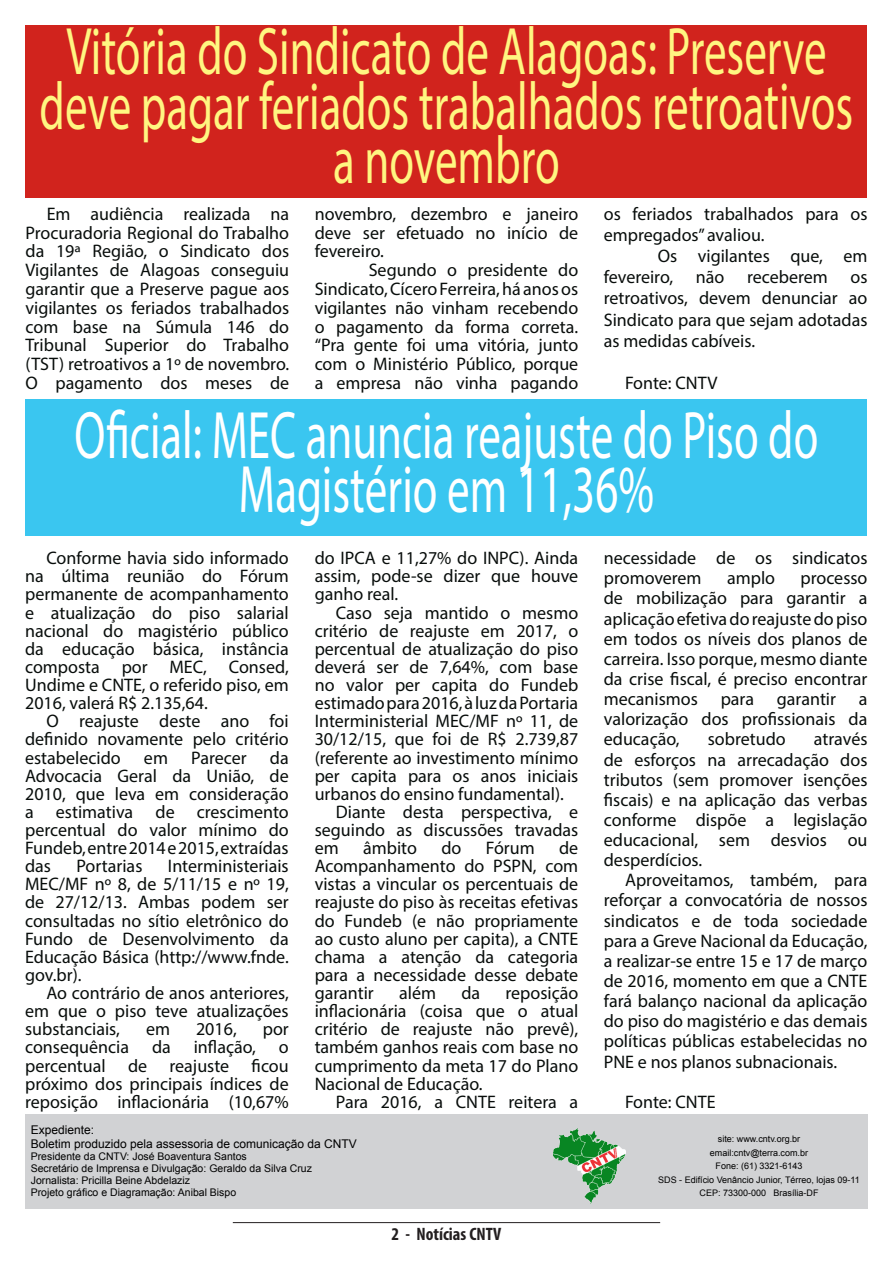
<style>
.page{position:relative;width:893px;height:1263px;background:#fff}
.page>*{position:absolute;margin:0;border:0;box-sizing:border-box;transform-origin:0 0}
.t1{font:67.5px/54px "Myriad Pro";color:#fff681;text-align:center;scale:.67 1}
.t2{font:67.5px/54px "Myriad Pro";color:#fff;text-align:center;scale:.67 1}
.t3{font:18.15px/18.1px "Myriad Pro";color:#080d0b;text-align:justify}
.t4{font:700 condensed 18px "Myriad Pro";color:#231f20}
.t5{font:12px "Arial";color:#000}
.t6{font:10.5px "Arial";color:#000}
.t7{font:9px "Arial";color:#000}
</style>
<div class="page">
<hr style="left:233px;top:1222px;width:427px;height:1px;background:#231f20">
<div style="left:26px;top:26px;width:841px;height:172px;background:#d1231d"></div>
<div style="left:26px;top:400px;width:841px;height:136px;background:#3ac6f0"></div>
<div style="left:25px;top:1114px;width:843px;height:95px;background:#d1d2d4"></div>
<img style="left:553px;top:1128px;width:73px;height:76px">
<p class="t1" style="left:40px;top:24px;width:1216px">Vitória do Sindicato de Alagoas: Preserve deve pagar feriados trabalhados retroativos a novembro</p>
<p class="t3" style="left:26px;top:204px;width:265px;line-height:18.8px;text-indent:21px">Em audiência realizada na Procuradoria Regional do Trabalho da 19ª Região, o Sindicato dos Vigilantes de Alagoas conseguiu garantir que a Preserve pague aos vigilantes os feriados trabalhados com base na Súmula 146 do Tribunal Superior do Trabalho (TST) retroativos a 1º de novembro.<br>O pagamento dos meses de</p>
<p class="t3" style="left:315px;top:204px;width:265px;line-height:18.8px">novembro, dezembro e janeiro deve ser efetuado no início de fevereiro.</p>
<p class="t3" style="left:604px;top:203px;width:265px;line-height:21.1px">os feriados trabalhados para os empregados” avaliou.</p>
<p class="t3" style="left:604px;top:245px;width:265px;line-height:21.1px;text-indent:54px">Os vigilantes que, em fevereiro, não receberem os retroativos, devem denunciar ao Sindicato para que sejam adotadas as medidas cabíveis.</p>
<p class="t3" style="left:625px;top:374px;width:94px">Fonte: CNTV</p>
<p class="t2" style="left:75px;top:407px;width:1112px">Oficial: MEC anuncia reajuste do Piso do<br>Magistério em 11,36%</p>
<p class="t3" style="left:315px;top:260px;width:265px;line-height:18.8px;text-indent:54px">Segundo o presidente do Sindicato, Cícero Ferreira, há anos os vigilantes não vinham recebendo o pagamento da forma correta. “Pra gente foi uma vitória, junto com o Ministério Público, porque a empresa não vinha pagando</p>
<p class="t3" style="left:25px;top:549px;width:265px;text-indent:21px">Conforme havia sido informado na última reunião do Fórum permanente de acompanhamento e atualização do piso salarial nacional do magistério público da educação básica, instância composta por MEC, Consed, Undime e CNTE, o referido piso, em 2016, valerá R$ 2.135,64.</p>
<p class="t3" style="left:25px;top:712px;width:265px;text-indent:21px">O reajuste deste ano foi definido novamente pelo critério estabelecido</p>
<p class="t3" style="left:25px;top:748px;width:265px;text-indent:245px">da Advocacia Geral da União, de 2010, que leva em consideração a estimativa de crescimento percentual do valor mínimo do Fundeb, entre 2014 e 2015, extraídas das</p>
<p class="t3" style="left:144px;top:748px;width:26px">em</p>
<p class="t3" style="left:191px;top:748px;width:57px">Parecer</p>
<p class="t3" style="left:77px;top:857px;width:67px">Portarias</p>
<p class="t3" style="left:25px;top:857px;width:265px;text-indent:143px">Interministeriais MEC/MF nº 8, de 5/11/15 e nº 19, de 27/12/13. Ambas podem ser consultadas no sítio eletrônico do Fundo de Desenvolvimento da Educação Básica (http://www.fnde. gov.br).</p>
<p class="t3" style="left:25px;top:983px;width:265px;text-indent:21px">Ao contrário de anos anteriores, em que o piso teve atualizações substanciais,</p>
<p class="t3" style="left:146px;top:1020px;width:26px">em</p>
<p class="t3" style="left:196px;top:1020px;width:42px">2016,</p>
<p class="t3" style="left:263px;top:1020px;width:28px">por</p>
<p class="t3" style="left:25px;top:1038px;width:105px">consequência</p>
<p class="t3" style="left:152px;top:1038px;width:20px">da</p>
<p class="t3" style="left:194px;top:1038px;width:64px">inflação,</p>
<p class="t3" style="left:25px;top:1038px;width:265px;text-indent:254px">o percentual de reajuste ficou próximo dos principais índices de reposição inflacionária (10,67%</p>
<p class="t3" style="left:315px;top:549px;width:265px">do IPCA e 11,27% do INPC). Ainda assim, pode-se dizer que houve ganho real.</p>
<p class="t3" style="left:315px;top:603px;width:265px;text-indent:21px">Caso seja mantido o mesmo critério de reajuste em 2017, o percentual de atualização do piso deverá ser de 7,64%, com base no valor per capita do Fundeb estimado para 2016, à luz da Portaria Interministerial MEC/MF nº 11, de 30/12/15, que foi de R$ 2.739,87 (referente ao investimento mínimo per capita para os anos iniciais urbanos do ensino fundamental).</p>
<p class="t3" style="left:315px;top:802px;width:265px;text-indent:21px">Diante desta perspectiva, e seguindo as discussões travadas em</p>
<p class="t3" style="left:315px;top:839px;width:265px;text-indent:244px">de Acompanhamento do PSPN, com vistas a vincular os percentuais de reajuste do piso às receitas efetivas do Fundeb (e não propriamente ao custo aluno per capita), a CNTE chama a atenção da categoria para a necessidade desse debate garantir</p>
<p class="t3" style="left:363px;top:839px;width:55px">âmbito</p>
<p class="t3" style="left:441px;top:839px;width:22px">do</p>
<p class="t3" style="left:486px;top:839px;width:50px">Fórum</p>
<p class="t3" style="left:399px;top:983px;width:38px">além</p>
<p class="t3" style="left:461px;top:983px;width:20px">da</p>
<p class="t3" style="left:315px;top:983px;width:265px;text-indent:191px">reposição inflacionária (coisa que o atual critério de reajuste não prevê), também ganhos reais com base no cumprimento da meta 17 do Plano Nacional de Educação.</p>
<p class="t3" style="left:336px;top:1092px;width:244px">Para 2016, a CNTE reitera a</p>
<p class="t5" style="left:31px;top:1122px;width:65px">Expediente:</p>
<p class="t5" style="left:31px;top:1136px;width:328px">Boletim produzido pela assessoria de comunicação da CNTV</p>
<p class="t6" style="left:31px;top:1149px;width:218px">Presidente da CNTV: José Boaventura Santos</p>
<p class="t6" style="left:31px;top:1161px;width:283px">Secretário de Imprensa e Divulgação: Geraldo da Silva Cruz</p>
<p class="t6" style="left:31px;top:1173px;width:161px">Jornalista: Pricilla Beine Abdelaziz</p>
<p class="t6" style="left:31px;top:1185px;width:207px">Projeto gráfico e Diagramação: Anibal Bispo</p>
<p class="t4" style="left:392px;top:1223px;width:111px">2 - Notícias CNTV</p>
<p class="t3" style="left:604px;top:548px;width:265px;line-height:20.1px">necessidade de os sindicatos promoverem</p>
<p class="t3" style="left:727px;top:569px;width:50px">amplo</p>
<p class="t3" style="left:604px;top:568px;width:265px;line-height:20.1px;text-indent:197px">processo de mobilização para garantir a aplicação efetiva do reajuste do piso em todos os níveis dos planos de carreira. Isso porque, mesmo diante da crise fiscal, é preciso encontrar mecanismos</p>
<p class="t3" style="left:721px;top:690px;width:35px">para</p>
<p class="t3" style="left:777px;top:690px;width:61px">garantir</p>
<p class="t3" style="left:604px;top:689px;width:265px;line-height:20.1px;text-indent:255px">a valorização dos profissionais da educação,</p>
<p class="t3" style="left:708px;top:730px;width:79px">sobretudo</p>
<p class="t3" style="left:604px;top:729px;width:265px;line-height:20.1px;text-indent:210px">através de esforços na arrecadação dos tributos (sem promover isenções fiscais) e na aplicação das verbas conforme dispõe a legislação educacional, sem desvios ou desperdícios.</p>
<p class="t3" style="left:604px;top:870px;width:265px;line-height:20.1px;text-indent:21px">Aproveitamos, também, para reforçar a convocatória de nossos sindicatos e de toda sociedade para a Greve Nacional da Educação, a realizar-se entre 15 e 17 de março de 2016, momento em que a CNTE fará balanço nacional da aplicação do piso do magistério e das demais políticas públicas estabelecidas no PNE e nos planos subnacionais.</p>
<p class="t3" style="left:625px;top:1092px;width:92px">Fonte: CNTE</p>
<p class="t7" style="left:718px;top:1133px;width:84px">site: www.cntv.org.br</p>
<p class="t7" style="left:710px;top:1147px;width:100px">email:cntv@terra.com.br</p>
<p class="t7" style="left:715px;top:1160px;width:89px">Fone: (61) 3321-6143</p>
<p class="t7" style="left:658px;top:1174px;width:203px">SDS - Edifício Venâncio Junior, Térreo, lojas 09-11</p>
<p class="t7" style="left:699px;top:1187px;width:121px">CEP: 73300-000 Brasília-DF</p>
</div>
